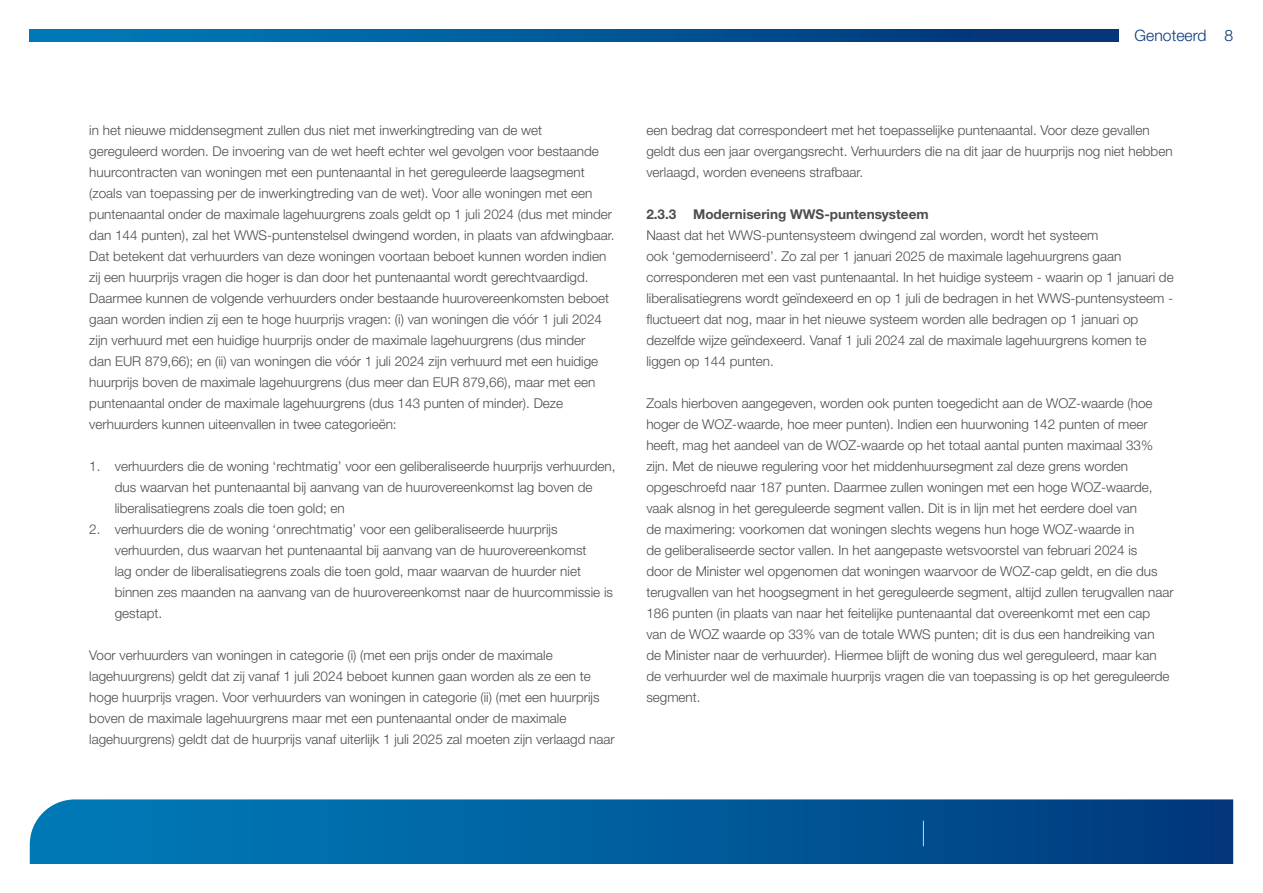
<style>
.page{position:relative;width:1263px;height:893px;background:#fff}
.page>*{position:absolute;margin:0;border:0;box-sizing:border-box;transform-origin:0 0}
.t1{font:300 15.75px "Helvetica Neue LT Pro";color:#06357a}
.t2{font:300 13.5px/21px "Helvetica Neue LT Pro";color:#4d4d4f}
.t3{font:700 13.5px "Helvetica Neue LT Pro";color:#4d4d4f}
</style>
<div class="page">
<svg style="left:30px;top:30px;width:1088px;height:11px;background:#005797"></svg>
<svg style="left:30px;top:799px;width:1203px;height:65px;background:#035d9c"></svg>
<svg style="left:923px;top:821px;width:1px;height:25px"></svg>
<p class="t1" style="left:1134px;top:26px;width:100px">Genoteerd 8</p>
<p class="t2" style="left:89px;top:119px;width:527px">in het nieuwe middensegment zullen dus niet met inwerkingtreding van de wet<br>gereguleerd worden. De invoering van de wet heeft echter wel gevolgen voor bestaande huurcontracten van woningen met een puntenaantal in het gereguleerde laagsegment (zoals van toepassing per de inwerkingtreding van de wet). Voor alle woningen met een puntenaantal onder de maximale lagehuurgrens zoals geldt op 1 juli 2024 (dus met minder dan 144 punten), zal het WWS-puntenstelsel dwingend worden, in plaats van afdwingbaar.<br>Dat betekent dat verhuurders van deze woningen voortaan beboet kunnen worden indien zij een huurprijs vragen die hoger is dan door het puntenaantal wordt gerechtvaardigd.<br>Daarmee kunnen de volgende verhuurders onder bestaande huurovereenkomsten beboet gaan worden indien zij een te hoge huurprijs vragen: (i) van woningen die vóór 1 juli 2024 zijn verhuurd met een huidige huurprijs onder de maximale lagehuurgrens (dus minder<br>dan EUR 879,66); en (ii) van woningen die vóór 1 juli 2024 zijn verhuurd met een huidige huurprijs boven de maximale lagehuurgrens (dus meer dan EUR 879,66), maar met een puntenaantal onder de maximale lagehuurgrens (dus 143 punten of minder). Deze verhuurders kunnen uiteenvallen in twee categorieën:</p>
<p class="t2" style="left:115px;top:455px;width:502px;text-indent:-26px">1. verhuurders die de woning ‘rechtmatig’ voor een geliberaliseerde huurprijs verhuurden, dus waarvan het puntenaantal bij aanvang van de huurovereenkomst lag boven de liberalisatiegrens zoals die toen gold; en</p>
<p class="t2" style="left:115px;top:518px;width:500px;text-indent:-26px">2. verhuurders die de woning ‘onrechtmatig’ voor een geliberaliseerde huurprijs verhuurden, dus waarvan het puntenaantal bij aanvang van de huurovereenkomst<br>lag onder de liberalisatiegrens zoals die toen gold, maar waarvan de huurder niet binnen zes maanden na aanvang van de huurovereenkomst naar de huurcommissie is gestapt.</p>
<p class="t2" style="left:89px;top:644px;width:527px">Voor verhuurders van woningen in categorie (i) (met een prijs onder de maximale lagehuurgrens) geldt dat zij vanaf 1 juli 2024 beboet kunnen gaan worden als ze een te hoge huurprijs vragen. Voor verhuurders van woningen in categorie (ii) (met een huurprijs boven de maximale lagehuurgrens maar met een puntenaantal onder de maximale lagehuurgrens) geldt dat de huurprijs vanaf uiterlijk 1 juli 2025 zal moeten zijn verlaagd naar</p>
<p class="t2" style="left:646px;top:119px;width:528px">een bedrag dat correspondeert met het toepasselijke puntenaantal. Voor deze gevallen geldt dus een jaar overgangsrecht. Verhuurders die na dit jaar de huurprijs nog niet hebben verlaagd, worden eveneens strafbaar.</p>
<p class="t3" style="left:646px;top:206px;width:284px">2.3.3 Modernisering WWS-puntensysteem</p>
<p class="t2" style="left:646px;top:224px;width:529px">Naast dat het WWS-puntensysteem dwingend zal worden, wordt het systeem<br>ook ‘gemoderniseerd’. Zo zal per 1 januari 2025 de maximale lagehuurgrens gaan corresponderen met een vast puntenaantal. In het huidige systeem - waarin op 1 januari de liberalisatiegrens wordt geïndexeerd en op 1 juli de bedragen in het WWS-puntensysteem - fluctueert dat nog, maar in het nieuwe systeem worden alle bedragen op 1 januari op dezelfde wijze geïndexeerd. Vanaf 1 juli 2024 zal de maximale lagehuurgrens komen te liggen op 144 punten.</p>
<p class="t2" style="left:646px;top:392px;width:529px">Zoals hierboven aangegeven, worden ook punten toegedicht aan de WOZ-waarde (hoe hoger de WOZ-waarde, hoe meer punten). Indien een huurwoning 142 punten of meer heeft, mag het aandeel van de WOZ-waarde op het totaal aantal punten maximaal 33% zijn. Met de nieuwe regulering voor het middenhuursegment zal deze grens worden opgeschroefd naar 187 punten. Daarmee zullen woningen met een hoge WOZ-waarde, vaak alsnog in het gereguleerde segment vallen. Dit is in lijn met het eerdere doel van<br>de maximering: voorkomen dat woningen slechts wegens hun hoge WOZ-waarde in<br>de geliberaliseerde sector vallen. In het aangepaste wetsvoorstel van februari 2024 is<br>door de Minister wel opgenomen dat woningen waarvoor de WOZ-cap geldt, en die dus terugvallen van het hoogsegment in het gereguleerde segment, altijd zullen terugvallen naar 186 punten (in plaats van naar het feitelijke puntenaantal dat overeenkomt met een cap van de WOZ waarde op 33% van de totale WWS punten; dit is dus een handreiking van<br>de Minister naar de verhuurder). Hiermee blijft de woning dus wel gereguleerd, maar kan de verhuurder wel de maximale huurprijs vragen die van toepassing is op het gereguleerde segment.</p>
</div>
